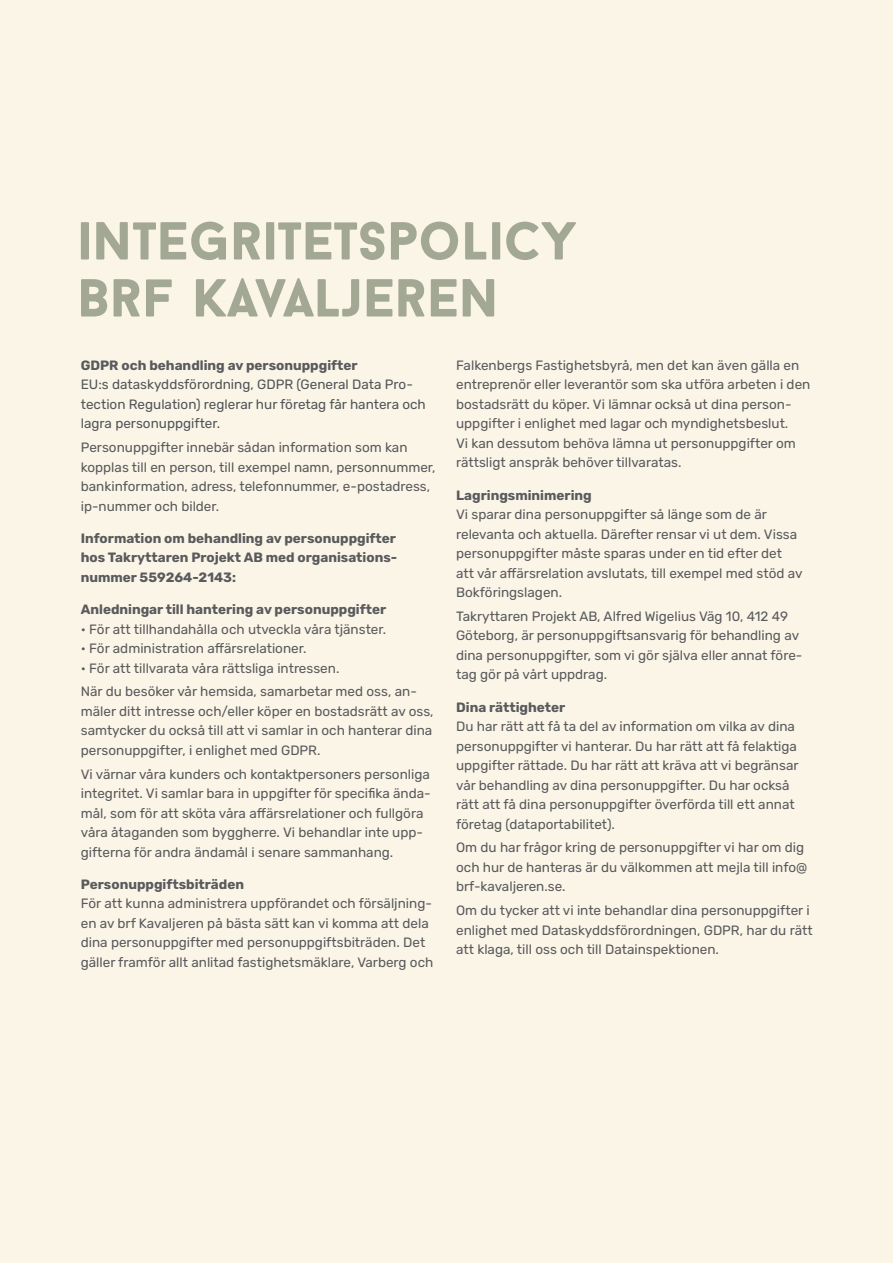
<style>
.page{position:relative;width:893px;height:1263px;background:#fbf5e8}
.page>*{position:absolute;margin:0;border:0;box-sizing:border-box;transform-origin:0 0}
.t1{font:900 54px/57px "Baron Neue";color:#a3a894}
.t2{font:13.5px/19.5px "Rubik";color:#595a5c}
.t3{font:13.5px/19.5px "Rubik";color:#515558}
.t4{font:700 13.5px/19.5px "Rubik";color:#595a5c;text-align:justify}
.s1{font-weight:700;color:#595a5c}
.s2{font-weight:700}
</style>
<div class="page">
<p class="t1" style="left:78px;top:210px;width:501px">INTEGRITETSPOLICY<br>BRF KAVALJEREN</p>
<p class="t3" style="left:81px;top:356px;width:347px"><span class="s1">GDPR och behandling av personuppgifter<br></span>EU:s dataskyddsförordning, GDPR (General Data Pro&shy;tection Regulation) reglerar hur företag får hantera och lagra personuppgifter.</p>
<p class="t2" style="left:81px;top:438px;width:356px">Personuppgifter innebär sådan information som kan kopplas till en person, till exempel namn, personnummer, bankinformation, adress, telefonnummer, e-postadress, ip-nummer och bilder.</p>
<p class="t4" style="left:81px;top:529px;width:318px">Information om behandling av personuppgifter hos Takryttaren Projekt AB med organisations&shy;nummer 559264-2143:</p>
<p class="t4" style="left:81px;top:600px;width:307px">Anledningar till hantering av personuppgifter</p>
<p class="t2" style="left:81px;top:619px;width:307px">• För att tillhandahålla och utveckla våra tjänster.</p>
<p class="t2" style="left:81px;top:639px;width:227px">• För administration affärsrelationer.</p>
<p class="t2" style="left:81px;top:658px;width:260px">• För att tillvarata våra rättsliga intressen.</p>
<p class="t2" style="left:81px;top:682px;width:354px">När du besöker vår hemsida, samarbetar med oss, an&shy;mäler ditt intresse och/eller köper en bostadsrätt av oss, samtycker du också till att vi samlar in och hanterar dina personuppgifter, i enlighet med GDPR.</p>
<p class="t2" style="left:81px;top:764px;width:351px">Vi värnar våra kunders och kontaktpersoners personliga integritet. Vi samlar bara in uppgifter för specifika ända&shy;mål, som för att sköta våra affärsrelationer och fullgöra våra åtaganden som byggherre. Vi behandlar inte upp&shy;gifterna för andra ändamål i senare sammanhang.</p>
<p class="t2" style="left:81px;top:875px;width:354px"><span class="s2">Personuppgiftsbiträden<br></span>För att kunna administrera uppförandet och försäljning&shy;en av brf Kavaljeren på bästa sätt kan vi komma att dela dina personuppgifter med personuppgiftsbiträden. Det gäller framför allt anlitad fastighetsmäklare, Varberg och</p>
<p class="t2" style="left:456px;top:356px;width:356px">Falkenbergs Fastighetsbyrå, men det kan även gälla en entreprenör eller leverantör som ska utföra arbeten i den bostadsrätt du köper. Vi lämnar också ut dina person&shy;uppgifter i enlighet med lagar och myndighetsbeslut.<br>Vi kan dessutom behöva lämna ut personuppgifter om rättsligt anspråk behöver tillvaratas.</p>
<p class="t2" style="left:456px;top:485px;width:348px"><span class="s2">Lagringsminimering<br></span>Vi sparar dina personuppgifter så länge som de är relevanta och aktuella. Därefter rensar vi ut dem. Vissa personuppgifter måste sparas under en tid efter det att vår affärsrelation avslutats, till exempel med stöd av Bokföringslagen.</p>
<p class="t2" style="left:456px;top:607px;width:348px">Takryttaren Projekt AB, Alfred Wigelius Väg 10, 412 49<br>Göteborg, är personuppgiftsansvarig för behandling av dina personuppgifter, som vi gör själva eller annat före&shy;tag gör på vårt uppdrag.</p>
<p class="t2" style="left:456px;top:697px;width:344px"><span class="s2">Dina rättigheter<br></span>Du har rätt att få ta del av information om vilka av dina personuppgifter vi hanterar. Du har rätt att få felaktiga uppgifter rättade. Du har rätt att kräva att vi begränsar vår behandling av dina personuppgifter. Du har också rätt att få dina personuppgifter överförda till ett annat företag (dataportabilitet).</p>
<p class="t2" style="left:456px;top:838px;width:353px">Om du har frågor kring de personuppgifter vi har om dig och hur de hanteras är du välkommen att mejla till info@ brf-kavaljeren.se.</p>
<p class="t2" style="left:456px;top:901px;width:358px">Om du tycker att vi inte behandlar dina personuppgifter i enlighet med Dataskyddsförordningen, GDPR, har du rätt att klaga, till oss och till Datainspektionen.</p>
</div>
